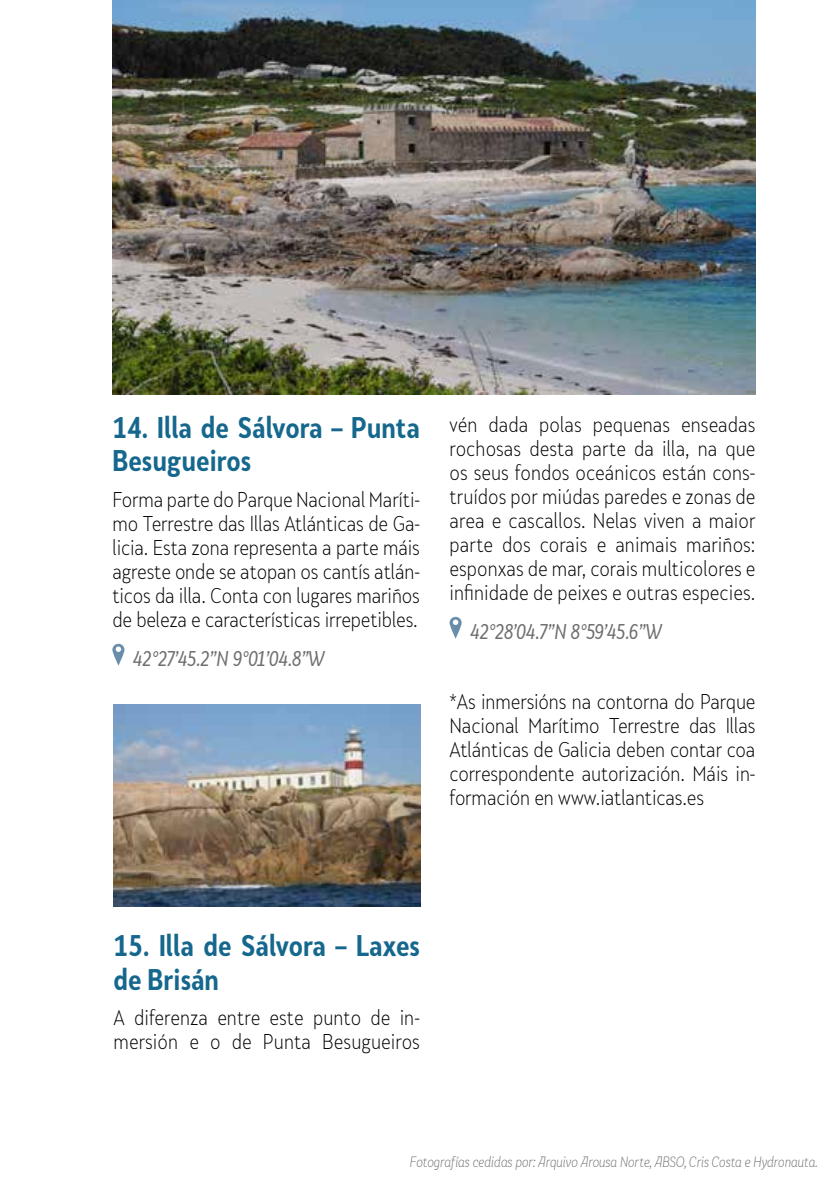
<style>
.page{position:relative;width:840px;height:1191px;background:#fff}
.page>*{position:absolute;margin:0;border:0;box-sizing:border-box;transform-origin:0 0}
.t1{font:700 28px/33.6px "Skola Sans Cn";color:#16678d}
.t2{font:300 20px/24px "Skola Sans Cn";letter-spacing:-.01em;color:#000;text-align:justify}
.t3{font:italic 20px "Skola Sans Cn";color:#706f6f}
.t4{font:italic 300 14px "Skola Sans Cn";letter-spacing:-.01em;color:#706f6f}
</style>
<div class="page">
<svg style="left:112px;top:644px;width:12px;height:21px"></svg>
<svg style="left:449px;top:617px;width:12px;height:21px"></svg>
<img style="left:112px;top:0;width:643px;height:394px">
<img style="left:113px;top:704px;width:307px;height:202px">
<h1 class="t1" style="left:112px;top:410px;width:309px">14. Illa de Sálvora – Punta<br>Besugueiros</h1>
<p class="t2" style="left:112px;top:487px;width:309px">Forma parte do Parque Nacional Maríti&shy;mo Terrestre das Illas Atlánticas de Ga&shy;licia. Esta zona representa a parte máis agreste onde se atopan os cantís atlán&shy;ticos da illa. Conta con lugares mariños de beleza e características irrepetibles.</p>
<p class="t3" style="left:133px;top:646px;width:193px">42°27’45.2”N 9°01’04.8”W</p>
<p class="t2" style="left:449px;top:412px;width:307px">vén dada polas pequenas enseadas rochosas desta parte da illa, na que os seus fondos oceánicos están cons&shy;truídos por miúdas paredes e zonas de area e cascallos. Nelas viven a maior parte dos corais e animais mariños: esponxas de mar, corais multicolores e infinidade de peixes e outras especies.</p>
<p class="t3" style="left:469px;top:619px;width:193px">42°28’04.7”N 8°59’45.6”W</p>
<p class="t2" style="left:449px;top:690px;width:307px">*As inmersións na contorna do Parque Nacional Marítimo Terrestre das Illas Atlánticas de Galicia deben contar coa correspondente autorización. Máis in&shy;formación en www.iatlanticas.es</p>
<h1 class="t1" style="left:113px;top:928px;width:308px">15. Illa de Sálvora – Laxes de Brisán</h1>
<p class="t2" style="left:113px;top:1005px;width:308px">A diferenza entre este punto de in&shy;mersión e o de Punta Besugueiros</p>
<p class="t4" style="left:409px;top:1153px;width:409px">Fotografías cedidas por: Arquivo Arousa Norte, ABSO, Cris Costa e Hydronauta.</p>
</div>
